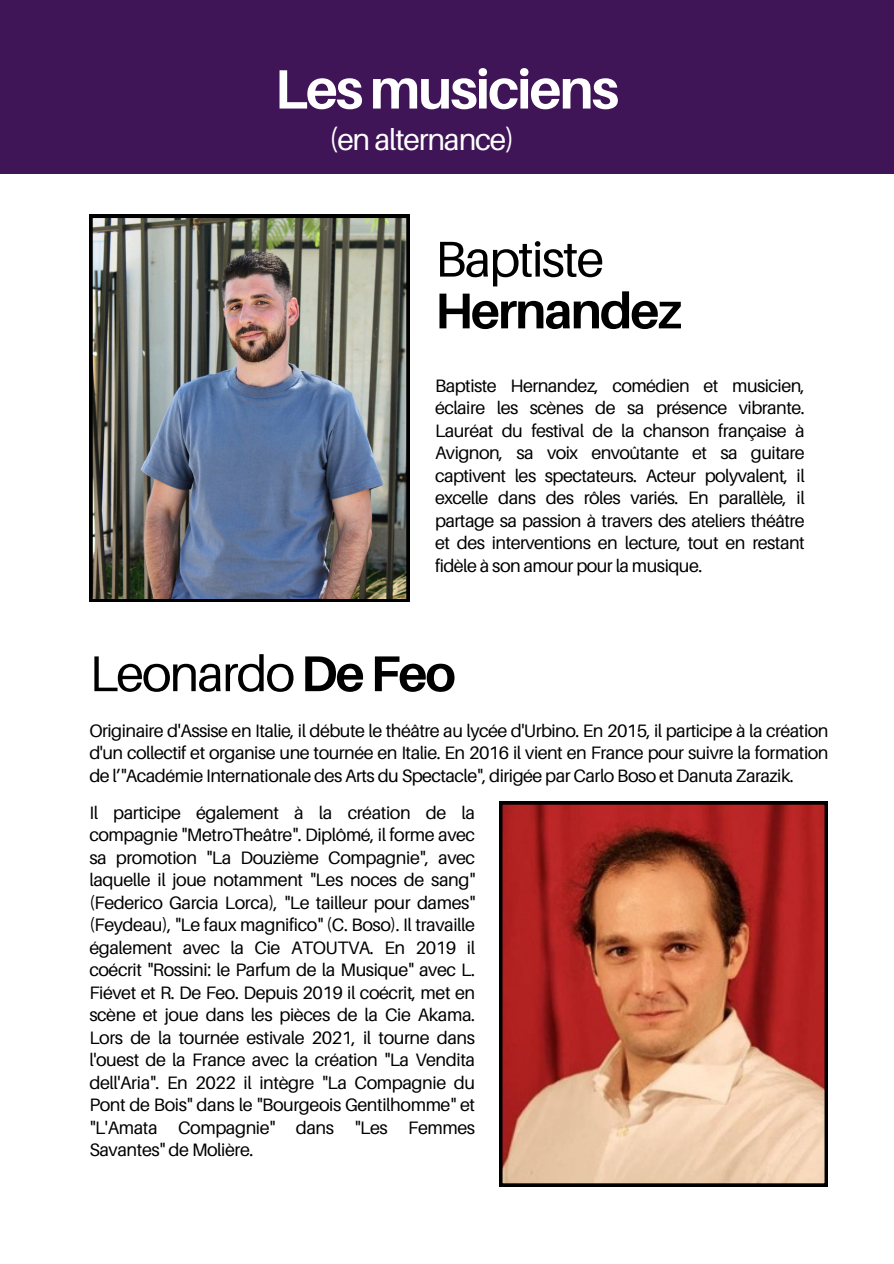
<style>
.page{position:relative;width:894px;height:1264px;background:#fff}
.page>*{position:absolute;margin:0;border:0;box-sizing:border-box;transform-origin:0 0}
.t1{font:700 55.35px "Aileron";letter-spacing:-.04em;color:#fff}
.t2{font:700 50.25px/51.8px "Aileron";letter-spacing:-.04em;color:#000}
.t3{font:50.25px "Aileron";letter-spacing:-.04em;color:#000}
.t4{font:29.85px "Aileron";letter-spacing:-.04em;color:#fff}
.t5{font:18px/22.5px "Aileron";letter-spacing:-.03em;color:#000;text-align:justify}
.s1{font-weight:400}
.s2{font-weight:700}
</style>
<div class="page">
<svg style="left:499px;top:801px;width:328px;height:385px;background:#ba6451"></svg>
<div style="left:0;top:0;width:893px;height:173px;background:#3f1558"></div>
<img style="left:89px;top:215px;width:320px;height:387px">
<p class="t1" style="left:274px;top:55px;width:346px">Lesmusiciens</p>
<p class="t4" style="left:329px;top:121px;width:187px">(en alternance)</p>
<p class="t2" style="left:435px;top:232px;width:249px"><span class="s1">Baptiste<br></span>Hernandez</p>
<h2 class="t5" style="left:435px;top:374px;width:371px">Baptiste Hernandez, comédien et musicien, éclaire les scènes de sa présence vibrante.<br>Lauréat du festival de la chanson française à Avignon, sa voix envoûtante et sa guitare captivent les spectateurs. Acteur polyvalent, il excelle dans des rôles variés. En parallèle, il partage sa passion à travers des ateliers théâtre et des interventions en lecture, tout en restant fidèle à son amour pour la musique.</h2>
<p class="t3" style="left:89px;top:642px;width:368px">Leonardo<span class="s2">DeFeo</span></p>
<h2 class="t5" style="left:89px;top:719px;width:740px">Originaire d'Assise en Italie, il débute le théâtre au lycée d'Urbino. En 2015, il participe à la création d'un collectif et organise une tournée en Italie. En 2016 il vient en France pour suivre la formation de l’"Académie Internationale des Arts du Spectacle", dirigée par Carlo Boso et Danuta Zarazik.</h2>
<p class="t5" style="left:89px;top:800px;width:387px">Il participe également à la création de la compagnie "MetroTheâtre". Diplômé, il forme avec sa promotion "La Douzième Compagnie", avec laquelle il joue notamment "Les noces de sang" (Federico Garcia Lorca), "Le tailleur pour dames" (Feydeau), "Le faux magnifico" (C. Boso). Il travaille également avec la Cie ATOUTVA. En 2019 il coécrit "Rossini: le Parfum de la Musique" avec L.<br>Fiévet et R. De Feo. Depuis 2019 il coécrit, met en scène et joue dans les pièces de la Cie Akama.<br>Lors de la tournée estivale 2021, il tourne dans l'ouest de la France avec la création "La Vendita dell'Aria". En 2022 il intègre "La Compagnie du Pont de Bois" dans le "Bourgeois Gentilhomme" et "L'Amata Compagnie" dans "Les Femmes Savantes" de Molière.</p>
</div>
